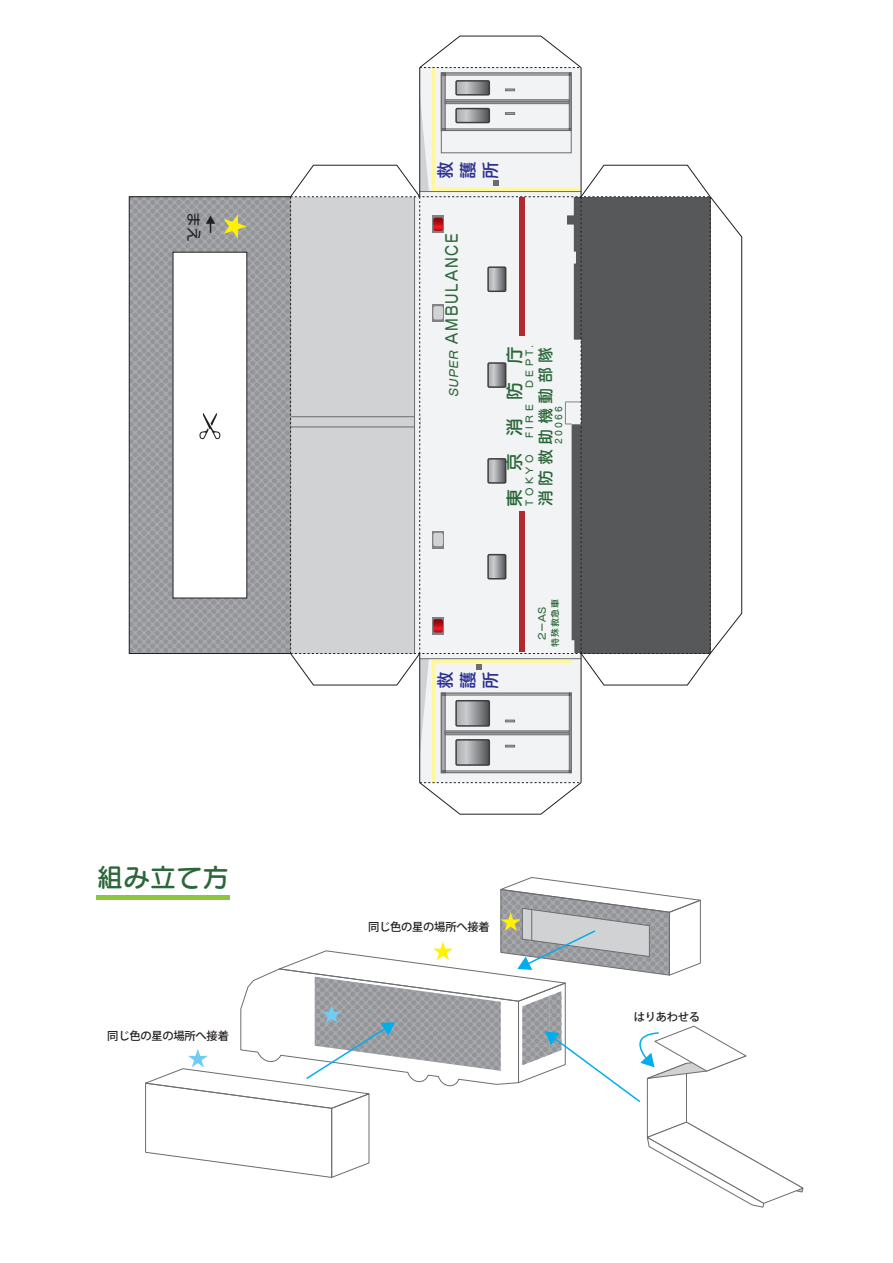
<style>
.page{position:relative;width:893px;height:1263px;background:#fff}
.page>*{position:absolute;margin:0;border:0;box-sizing:border-box;transform-origin:0 0}
.t1{font:25.95px "Seurat Pro N DB";letter-spacing:.02em;color:#2c673a}
.t2{font:18px "Seurat Pro N DB";letter-spacing:.98em;color:#2c673a}
.t3{font:17.7px/22.6px "Seurat Pro N DB";color:#2e3092;text-align:justify}
.t4{font:16.05px "Seurat Pro N DB";letter-spacing:.28em;color:#2c673a}
.t5{font:15.9px "Seurat Pro N DB";letter-spacing:.14em;color:#2c673a;scale:.84 1}
.t6{font:15px "Shin Go Pro";color:#231f20}
.t7{font:500 11.25px "Koz Go Pr 6 N";letter-spacing:-.02em;color:#231f20}
.t8{font:9.6px "Seurat Pro N DB";letter-spacing:.36em;color:#2c673a}
.t9{font:9px "Seurat Pro N DB";letter-spacing:.15em;color:#2c673a}
.s1{font-style:italic;font-size:11.25px}
</style>
<div class="page">
<div style="left:420px;top:653px;width:161px;height:130px;background:#f2f3f4"></div>
<hr style="left:432px;top:660px;width:3px;height:123px;background:#fff79e">
<div style="left:129px;top:197px;width:162px;height:456px;background:linear-gradient(to right,#9c9da1,#9b9ca0)"></div>
<div style="left:173px;top:252px;width:74px;height:346px;background:#fff"></div>
<svg style="left:199px;top:413px;width:21px;height:26px"></svg>
<svg style="left:206px;top:215px;width:9px;height:18px"></svg>
<svg style="left:224px;top:214px;width:23px;height:25px"></svg>
<svg style="left:143px;top:877px;width:661px;height:331px"></svg>
<hr style="left:96px;top:895px;width:133px;height:4px;background:#8bc63e">
<div style="left:129px;top:196px;width:162px;height:458px;border:1px solid #231f20"></div>
<svg style="left:290px;top:35px;width:452px;height:738px"></svg>
<svg style="left:419px;top:782px;width:163px;height:33px"></svg>
<hr style="left:419px;top:653px;width:1px;height:130px;background:#231f20">
<hr style="left:581px;top:651px;width:1px;height:132px;background:#231f20">
<h3 class="t6" style="left:206px;top:212px;width:32px;rotate:90deg">まえ</h3>
<h1 class="t1" style="left:97px;top:860px;width:133px">組み立て方</h1>
<p class="t7" style="left:107px;top:1030px;width:123px">同じ色の星の場所へ接着</p>
<h3 class="t3" style="left:433px;top:179px;width:19px;rotate:-90deg">救護所</h3>
<h3 class="t5" style="left:441px;top:397px;width:196px;rotate:-90deg"><span class="s1">SUPER</span> AMBULANCE</h3>
<p class="t8" style="left:523px;top:388px;width:45px;rotate:-90deg">DEPT.</p>
<h3 class="t4" style="left:535px;top:506px;width:161px;rotate:-90deg">消防救助機動部隊</h3>
<h2 class="t2" style="left:503px;top:507px;width:162px;rotate:-90deg">東京消防庁</h2>
<p class="t8" style="left:523px;top:438px;width:35px;rotate:-90deg">FIRE</p>
<p class="t9" style="left:553px;top:444px;width:39px;rotate:-90deg">20066</p>
<p class="t8" style="left:523px;top:506px;width:52px;rotate:-90deg">TOKYO</p>
<p class="t9" style="left:549px;top:646px;width:49px;rotate:-90deg">特殊救急車</p>
<p class="t8" style="left:536px;top:641px;width:36px;rotate:-90deg">２ーAS</p>
<h3 class="t3" style="left:433px;top:689px;width:19px;rotate:-90deg">救護所</h3>
<p class="t7" style="left:368px;top:920px;width:123px">同じ色の星の場所へ接着</p>
<p class="t7" style="left:634px;top:1010px;width:68px">はりあわせる</p>
</div>
